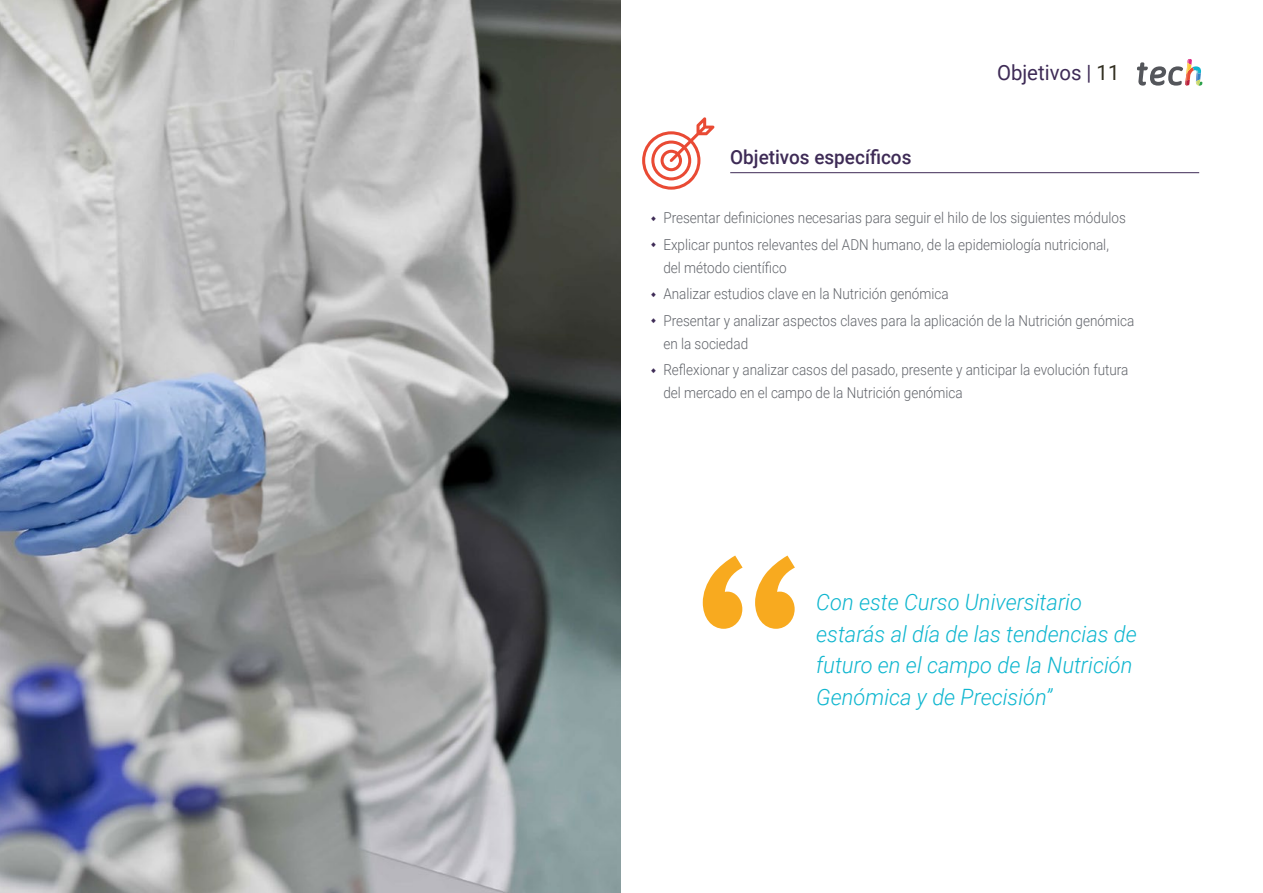
<style>
.page{position:relative;width:1263px;height:893px;background:#fff}
.page>*{position:absolute;margin:0;border:0;box-sizing:border-box;transform-origin:0 0}
.t1{font:italic 300 22.5px/31.5px "Roboto";color:#0fb6cf}
.t2{font:21px "Roboto";color:#3e2b56}
.t3{font:500 19.5px "Roboto";color:#3e2b56}
.t4{font:300 15px/26.7px "Roboto";color:#61646a;scale:.9 1}
.s1{color:#312e20}
</style>
<div class="page">
<hr style="left:730px;top:172px;width:469px;height:1px;background:#3e2b56">
<svg style="left:642px;top:117px;width:72px;height:73px"></svg>
<img style="left:0;top:0;width:621px;height:893px">
<svg style="left:703px;top:556px;width:92px;height:73px"></svg>
<svg style="left:1137px;top:59px;width:65px;height:27px"></svg>
<h3 class="t3" style="left:730px;top:144px;width:183px">Objetivos específicos</h3>
<h2 class="t2" style="left:997px;top:57px;width:124px">Objetivos | <span class="s1">11</span></h2>
<p class="t4" style="left:663px;top:204px;width:515px">Presentar definiciones necesarias para seguir el hilo de los siguientes módulos<br>Explicar puntos relevantes del ADN humano, de la epidemiología nutricional,</p>
<p class="t4" style="left:663px;top:253px;width:525px">del método científico<br>Analizar estudios clave en la Nutrición genómica<br>Presentar y analizar aspectos claves para la aplicación de la Nutrición genómica</p>
<p class="t4" style="left:663px;top:329px;width:518px">en la sociedad<br>Reflexionar y analizar casos del pasado, presente y anticipar la evolución futura</p>
<p class="t4" style="left:663px;top:379px;width:334px">del mercado en el campo de la Nutrición genómica</p>
<h1 class="t1" style="left:816px;top:585px;width:322px">Con este Curso Universitario estarás al día de las tendencias de futuro en el campo de la Nutrición<br>Genómica y de Precisión”</h1>
</div>
